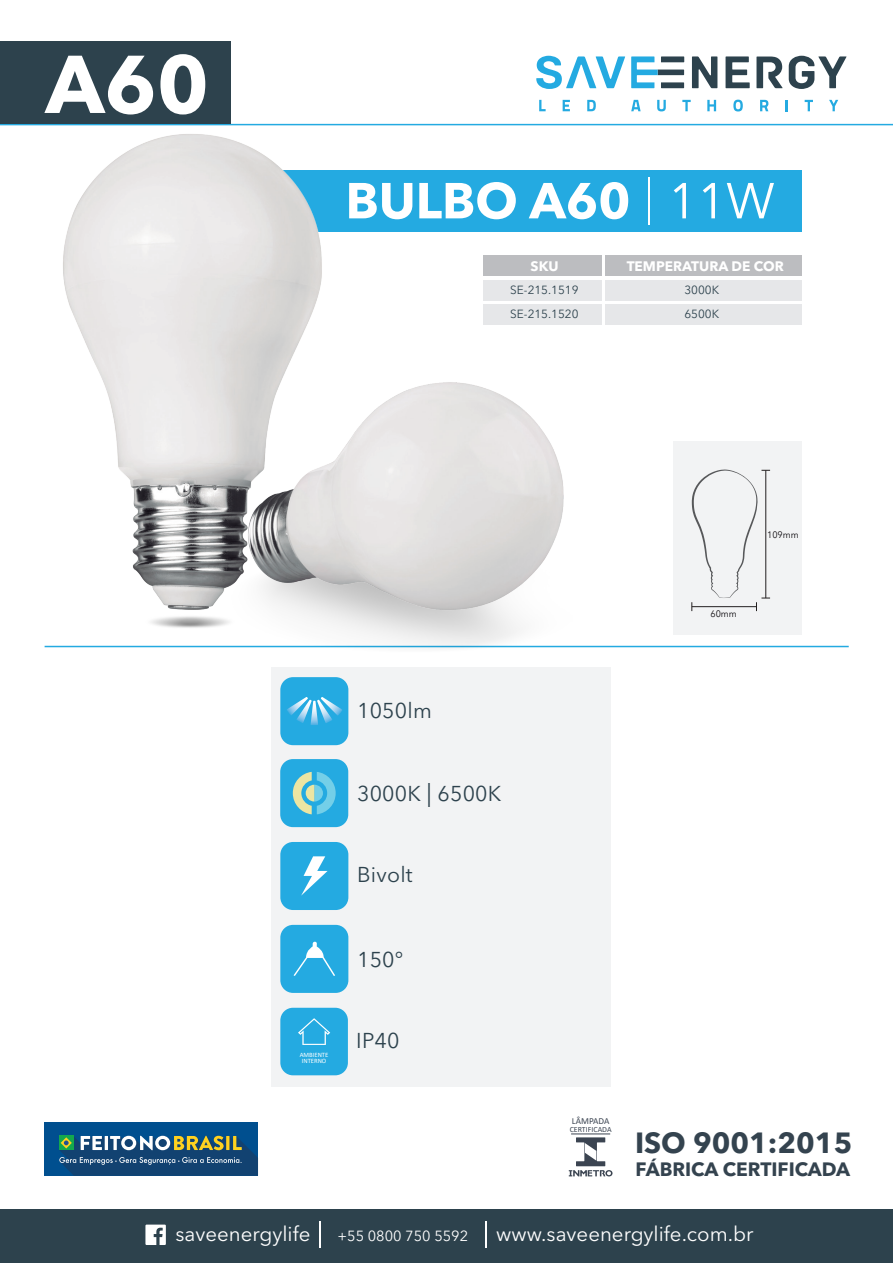
<style>
.page{position:relative;width:893px;height:1263px;background:#fff}
.page>*{position:absolute;margin:0;border:0;box-sizing:border-box;transform-origin:0 0}
.t1{font:700 80.85px "Avenir Next LT Pro";color:#fff}
.t2{font:700 49.95px "Avenir Next LT Pro";color:#fff}
.t3{font:700 28.95px "Avenir Next LT Pro";color:#34434f}
.t4{font:21.3px "Avenir Next LT Pro";letter-spacing:.01em;color:#2d424d}
.t5{font:20.55px "Avenir Next LT Pro";color:#fff}
.t6{font:700 19.2px "Avenir Next LT Pro";color:#34434f}
.t7{font:14.55px "Avenir Next LT Pro";color:#fff}
.t8{font:700 13.65px "Avenir Next LT Pro";color:#fff}
.t9{font:11.7px/24.2px "Avenir Next LT Pro";color:#2d424d}
.t10{font:9.3px "Avenir Next LT Pro";color:#0c090d}
.t11{font:9.15px "Calibri";color:#3b4451}
.t12{font:7.95px "Calibri";color:#3b4451}
.t13{font:6.6px/6px "Calibri";letter-spacing:-.005em;color:#fff;text-align:center}
.s1{font-weight:400}
.s2{font-size:24px}
</style>
<div class="page">
<hr style="left:45px;top:646px;width:804px;height:1px;background:#24aae1">
<div style="left:0;top:1209px;width:893px;height:54px;background:#2d424d"></div>
<svg style="left:145px;top:1224px;width:21px;height:21px"></svg>
<hr style="left:319px;top:1221px;width:2px;height:27px;background:#fff">
<hr style="left:485px;top:1221px;width:2px;height:27px;background:#fff">
<svg style="left:539px;top:100px;width:7px;height:11px"></svg>
<svg style="left:563px;top:100px;width:7px;height:11px"></svg>
<svg style="left:587px;top:100px;width:9px;height:11px"></svg>
<svg style="left:631px;top:100px;width:10px;height:11px"></svg>
<svg style="left:657px;top:100px;width:9px;height:11px"></svg>
<svg style="left:682px;top:100px;width:9px;height:11px"></svg>
<svg style="left:707px;top:100px;width:9px;height:11px"></svg>
<svg style="left:733px;top:100px;width:10px;height:11px"></svg>
<svg style="left:760px;top:100px;width:8px;height:11px"></svg>
<svg style="left:786px;top:100px;width:2px;height:11px"></svg>
<svg style="left:805px;top:100px;width:8px;height:11px"></svg>
<svg style="left:829px;top:100px;width:9px;height:11px"></svg>
<svg style="left:536px;top:56px;width:89px;height:33px"></svg>
<svg style="left:692px;top:56px;width:25px;height:32px"></svg>
<svg style="left:756px;top:57px;width:26px;height:31px"></svg>
<svg style="left:789px;top:56px;width:57px;height:33px"></svg>
<svg style="left:726px;top:56px;width:24px;height:32px"></svg>
<svg style="left:631px;top:56px;width:53px;height:32px"></svg>
<hr style="left:0;top:124px;width:893px;height:1px;background:#24aae1">
<div style="left:0;top:41px;width:231px;height:83px;background:#2d424d"></div>
<div style="left:483px;top:256px;width:119px;height:20px;background:#bcbdc0"></div>
<div style="left:605px;top:256px;width:197px;height:20px;background:#bcbdc0"></div>
<div style="left:483px;top:280px;width:119px;height:20px;background:#e6e7e9"></div>
<div style="left:605px;top:280px;width:197px;height:20px;background:#e6e7e9"></div>
<div style="left:483px;top:304px;width:119px;height:21px;background:#e6e7e9"></div>
<div style="left:605px;top:304px;width:197px;height:21px;background:#e6e7e9"></div>
<div style="left:264px;top:170px;width:538px;height:61px;background:#24aae1"></div>
<hr style="left:649px;top:177px;width:1px;height:47px;background:#fff">
<div style="left:673px;top:441px;width:129px;height:193px;background:#f2f3f4"></div>
<svg style="left:692px;top:469px;width:78px;height:142px"></svg>
<div style="left:45px;top:1122px;width:213px;height:54px;background:#004f8f"></div>
<svg style="left:59px;top:1136px;width:199px;height:40px;background:#3c657e"></svg>
<svg style="left:569px;top:1137px;width:43px;height:39px"></svg>
<hr style="left:571px;top:1133px;width:39px;height:1px;background:#3b4451">
<div style="left:272px;top:668px;width:339px;height:419px;background:#f2f3f4"></div>
<div style="left:280px;top:677px;width:68px;height:68px;background:#24aae1;border-radius:13px"></div>
<svg style="left:287px;top:697px;width:55px;height:28px"></svg>
<div style="left:280px;top:842px;width:68px;height:68px;background:#24aae1;border-radius:13px"></div>
<svg style="left:301px;top:856px;width:27px;height:40px"></svg>
<div style="left:280px;top:925px;width:68px;height:68px;background:#24aae1;border-radius:13px"></div>
<svg style="left:294px;top:942px;width:41px;height:34px"></svg>
<div style="left:280px;top:1008px;width:68px;height:67px;background:#24aae1;border-radius:13px"></div>
<img style="left:22px;top:123px;width:345px;height:526px">
<img style="left:232px;top:369px;width:332px;height:268px">
<svg style="left:298px;top:1018px;width:32px;height:27px"></svg>
<div style="left:280px;top:759px;width:68px;height:68px;background:#24aae1;border-radius:13px"></div>
<svg style="left:293px;top:772px;width:43px;height:42px"></svg>
<h1 class="t1" style="left:46px;top:35px;width:165px">A60</h1>
<h2 class="t2" style="left:345px;top:170px;width:431px">BULBO A60 <span class="s1">11W</span></h2>
<p class="t8" style="left:627px;top:258px;width:159px">TEMPERATURA DE COR</p>
<p class="t8" style="left:531px;top:258px;width:29px">SKU</p>
<p class="t9" style="left:510px;top:278px;width:70px">SE-215.1519<br>SE-215.1520</p>
<p class="t9" style="left:684px;top:278px;width:36px">3000K<br>6500K</p>
<p class="t13" style="left:300px;top:1051px;width:30px">AMBIENTE<br>INTERNO</p>
<p class="t4" style="left:357px;top:697px;width:76px">1050lm</p>
<p class="t4" style="left:357px;top:780px;width:146px">3000K <span class="s2">|</span> 6500K</p>
<p class="t4" style="left:357px;top:862px;width:57px">Bivolt</p>
<p class="t4" style="left:357px;top:947px;width:48px">150°</p>
<p class="t4" style="left:356px;top:1028px;width:45px">IP40</p>
<p class="t10" style="left:710px;top:608px;width:28px">60mm</p>
<p class="t10" style="left:767px;top:529px;width:33px">109mm</p>
<p class="t11" style="left:572px;top:1114px;width:39px">LÂMPADA</p>
<p class="t12" style="left:570px;top:1124px;width:43px">CERTIFICADA</p>
<h3 class="t3" style="left:635px;top:1125px;width:219px">ISO 9001:2015</h3>
<p class="t6" style="left:636px;top:1157px;width:216px">FÁBRICA CERTIFICADA</p>
<p class="t5" style="left:175px;top:1221px;width:137px">saveenergylife</p>
<p class="t7" style="left:338px;top:1227px;width:132px">+55 0800 750 5592</p>
<p class="t5" style="left:496px;top:1221px;width:259px">www.saveenergylife.com.br</p>
</div>
